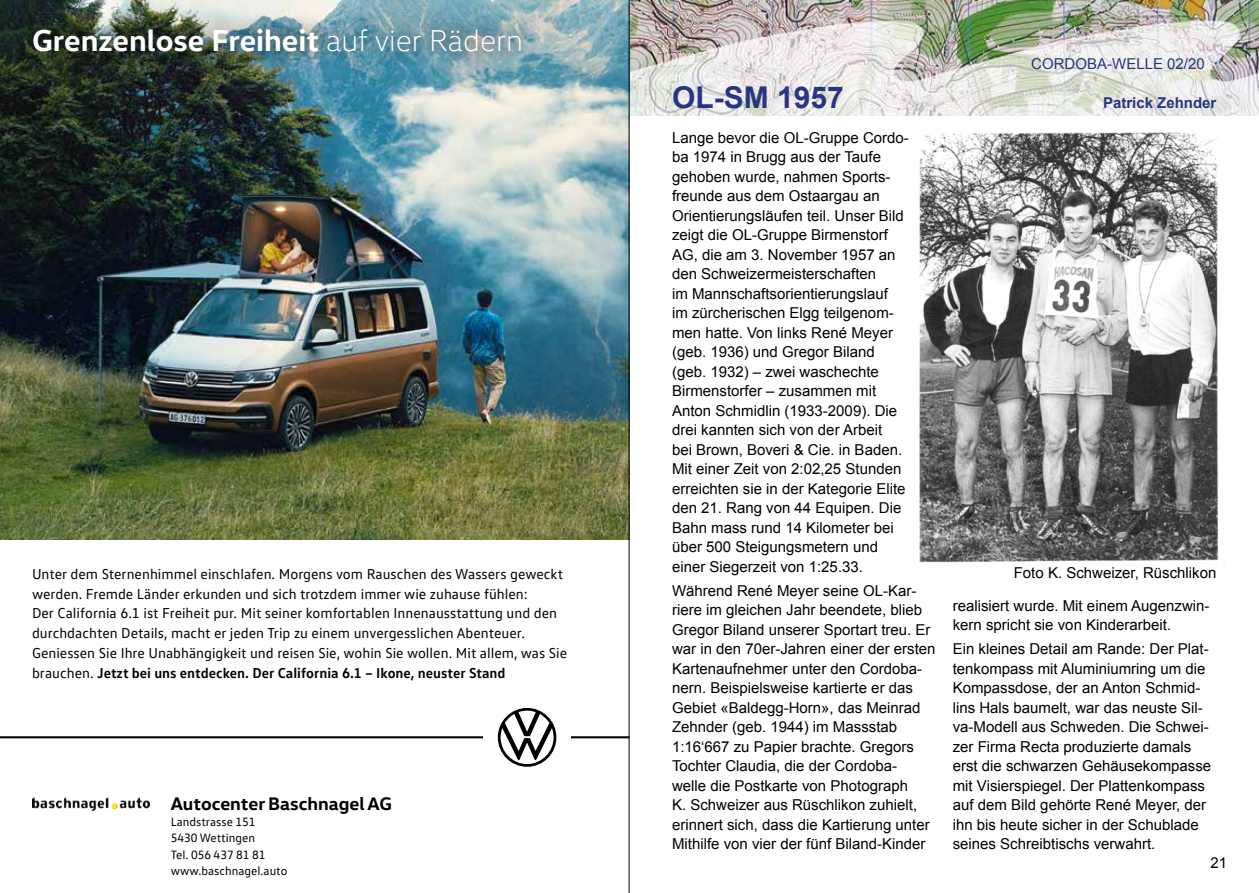
<style>
.page{position:relative;width:1259px;height:893px;background:#fff}
.page>*{position:absolute;margin:0;border:0;box-sizing:border-box;transform-origin:0 0}
.t1{font:700 30.75px "VW Head";color:#fff}
.t2{font:700 30px "Arial";color:#283583}
.t3{font:700 18.45px "VW Head";color:#000}
.t4{font:15px/19.5px "Arial";color:#000}
.t5{font:15px "Arial";color:#283583}
.t6{font:700 15px "Arial";color:#283583}
.t7{font:14.55px/19.6px "VW Text";color:#000}
.t8{font:12.3px/16.4px "VW Text";color:#000}
.s1{font-weight:300}
.s2{font-weight:700}
</style>
<div class="page">
<img style="left:629px;top:0;width:630px;height:116px">
<img style="left:0;top:0;width:629px;height:893px">
<img style="left:919px;top:132px;width:299px;height:431px">
<h1 class="t1" style="left:32px;top:20px;width:493px">Grenzenlose Freiheit <span class="s1">auf vier Rädern</span></h1>
<p class="t7" style="left:32px;top:564px;width:537px">Unter dem Sternenhimmel einschlafen. Morgens vom Rauschen des Wassers geweckt werden. Fremde Länder erkunden und sich trotzdem immer wie zuhause fühlen:<br>Der California 6.1 ist Freiheit pur. Mit seiner komfortablen Innenausstattung und den durchdachten Details, macht er jeden Trip zu einem unvergesslichen Abenteuer.<br>Geniessen Sie Ihre Unabhängigkeit und reisen Sie, wohin Sie wollen. Mit allem, was Sie brauchen. <span class="s2">Jetzt bei uns entdecken. Der California 6.1 – Ikone, neuster Stand</span></p>
<p class="t3" style="left:171px;top:791px;width:223px">Autocenter Baschnagel AG</p>
<p class="t8" style="left:171px;top:813px;width:118px">Landstrasse 151<br>5430 Wettingen<br>Tel. 056 437 81 81 www.baschnagel.auto</p>
<p class="t5" style="left:1031px;top:54px;width:175px">CORDOBA-WELLE 02/20</p>
<h2 class="t2" style="left:672px;top:77px;width:173px">OL-SM 1957</h2>
<p class="t6" style="left:1103px;top:93px;width:115px">Patrick Zehnder</p>
<p class="t4" style="left:672px;top:128px;width:238px">Lange bevor die OL-Gruppe Cordo&shy;ba 1974 in Brugg aus der Taufe gehoben wurde, nahmen Sports&shy;freunde aus dem Ostaargau an<br>Orientierungsläufen teil. Unser Bild zeigt die OL-Gruppe Birmenstorf<br>AG, die am 3. November 1957 an den Schweizermeisterschaften<br>im Mannschaftsorientierungslauf<br>im zürcherischen Elgg teilgenom&shy;men hatte. Von links René Meyer (geb. 1936) und Gregor Biland (geb. 1932) – zwei waschechte<br>Birmenstorfer – zusammen mit<br>Anton Schmidlin (1933-2009). Die drei kannten sich von der Arbeit<br>bei Brown, Boveri &amp; Cie. in Baden.<br>Mit einer Zeit von 2:02,25 Stunden erreichten sie in der Kategorie Elite den 21. Rang von 44 Equipen. Die<br>Bahn mass rund 14 Kilometer bei über 500 Steigungsmetern und einer Siegerzeit von 1:25.33.</p>
<p class="t4" style="left:672px;top:581px;width:265px">Während René Meyer seine OL-Kar&shy;riere im gleichen Jahr beendete, blieb Gregor Biland unserer Sportart treu. Er war in den 70er-Jahren einer der ersten Kartenaufnehmer unter den Cordoba&shy;nern. Beispielsweise kartierte er das Gebiet «Baldegg-Horn», das Meinrad Zehnder (geb. 1944) im Massstab 1:16‘667 zu Papier brachte. Gregors Tochter Claudia, die der Cordoba-<br>welle die Postkarte von Photograph<br>K. Schweizer aus Rüschlikon zuhielt, erinnert sich, dass die Kartierung unter Mithilfe von vier der fünf Biland-Kinder</p>
<p class="t4" style="left:1013px;top:563px;width:204px">Foto K. Schweizer, Rüschlikon</p>
<p class="t4" style="left:952px;top:596px;width:258px">realisiert wurde. Mit einem Augenzwin&shy;kern spricht sie von Kinderarbeit.</p>
<p class="t4" style="left:952px;top:639px;width:260px">Ein kleines Detail am Rande: Der Plat&shy;tenkompass mit Aluminiumring um die Kompassdose, der an Anton Schmid&shy;lins Hals baumelt, war das neuste Sil&shy;va-Modell aus Schweden. Die Schwei&shy;zer Firma Recta produzierte damals erst die schwarzen Gehäusekompasse mit Visierspiegel. Der Plattenkompass auf dem Bild gehörte René Meyer, der ihn bis heute sicher in der Schublade seines Schreibtischs verwahrt.</p>
<p class="t4" style="left:1210px;top:853px;width:18px">21</p>
</div>
